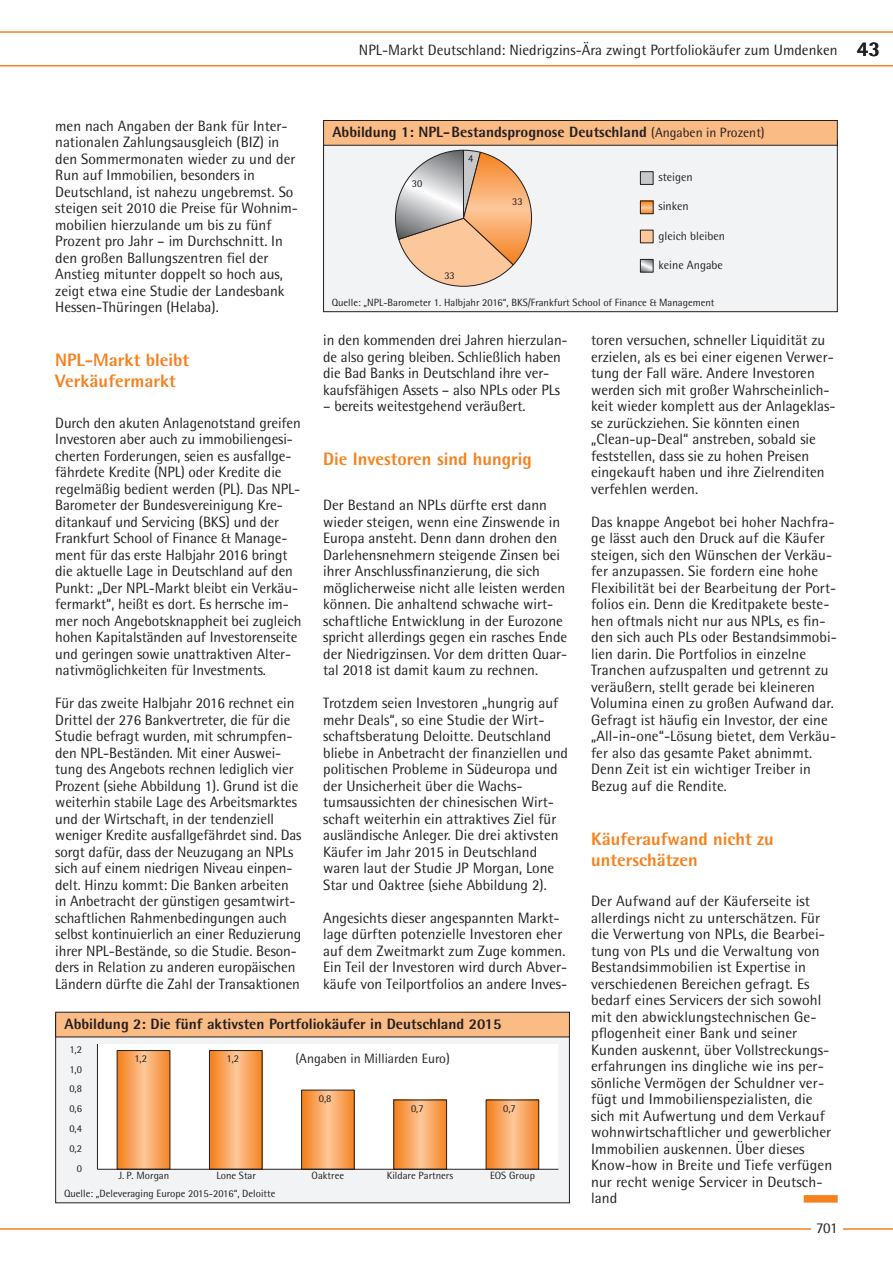
<style>
.page{position:relative;width:893px;height:1263px;background:#fff}
.page>*{position:absolute;margin:0;border:0;box-sizing:border-box;transform-origin:0 0}
.t1{font:800 18px/21px "Rotis Semi Sans";color:#f58220}
.t2{font:15px/16.5px "Rotis Semi Sans";color:#231f20}
.t3{font:800 15px "Rotis Semi Sans";color:#231f20}
.t4{font:13.5px "Rotis Semi Sans";color:#231f20}
.t5{font:12px "Rotis Semi Sans";color:#231f20}
.t6{font:10.5px "Rotis Semi Sans";color:#231f20}
.s1{font-weight:800;font-size:21px}
.s2{font-weight:400;font-size:13.5px}
</style>
<div class="page">
<hr style="left:0;top:1228px;width:893px;height:2px;background:#f58220">
<div style="left:811px;top:1209px;width:32px;height:31px;background:#fff"></div>
<svg style="left:0;top:31px;width:893px;height:36px"></svg>
<div style="left:804px;top:1195px;width:34px;height:7px;background:#f58220"></div>
<div style="left:324px;top:141px;width:513px;height:171px;background:#f2f3f4"></div>
<svg style="left:395px;top:149px;width:137px;height:138px"></svg>
<div style="left:640px;top:172px;width:13px;height:12px;background:#c7c8ca"></div>
<div style="left:640px;top:171px;width:13px;height:14px;border:1px solid #231f20"></div>
<svg style="left:642px;top:203px;width:9px;height:9px"></svg>
<div style="left:640px;top:201px;width:13px;height:13px;border:1px solid #231f20"></div>
<div style="left:640px;top:230px;width:13px;height:13px;background:#fcc89b"></div>
<div style="left:640px;top:230px;width:13px;height:13px;border:1px solid #231f20"></div>
<svg style="left:642px;top:261px;width:9px;height:10px"></svg>
<div style="left:640px;top:259px;width:13px;height:14px;border:1px solid #231f20"></div>
<div style="left:324px;top:120px;width:513px;height:25px;background:#fbbb85"></div>
<div style="left:323px;top:120px;width:515px;height:26px;border:1px solid #231f20"></div>
<div style="left:56px;top:1015px;width:513px;height:188px;background:#f2f3f4"></div>
<div style="left:97px;top:1044px;width:461px;height:125px;background:#fff"></div>
<svg style="left:119px;top:1052px;width:49px;height:115px"></svg>
<svg style="left:211px;top:1052px;width:49px;height:115px"></svg>
<div style="left:209px;top:1050px;width:53px;height:119px;border:1px solid #231f20"></div>
<svg style="left:303px;top:1092px;width:50px;height:75px"></svg>
<div style="left:301px;top:1090px;width:54px;height:79px;border:1px solid #231f20"></div>
<svg style="left:395px;top:1101px;width:50px;height:66px"></svg>
<div style="left:393px;top:1099px;width:54px;height:70px;border:1px solid #231f20"></div>
<svg style="left:488px;top:1101px;width:49px;height:66px"></svg>
<hr style="left:97px;top:1044px;width:1px;height:125px;background:#231f20">
<hr style="left:97px;top:1169px;width:461px;height:1px;background:#231f20">
<div style="left:56px;top:1012px;width:513px;height:25px;background:#fbbb85"></div>
<p class="t2" style="left:359px;top:42px;width:523px">NPL-Markt Deutschland: Niedrigzins-Ära zwingt Portfoliokäufer zum Umdenken <span class="s1">43</span></p>
<p class="t2" style="left:55px;top:117px;width:244px">men nach Angaben der Bank für Inter&shy;nationalen Zahlungsausgleich (BIZ) in den Sommermonaten wieder zu und der Run auf Immobilien, besonders in Deutschland, ist nahezu ungebremst. So steigen seit 2010 die Preise für Wohnim&shy;mobilien hierzulande um bis zu fünf Prozent pro Jahr – im Durchschnitt. In den großen Ballungszentren fiel der Anstieg mitunter doppelt so hoch aus, zeigt etwa eine Studie der Landesbank Hessen-Thüringen (Helaba).</p>
<p class="t1" style="left:55px;top:349px;width:135px">NPL-Markt bleibt<br>Verkäufermarkt</p>
<p class="t2" style="left:55px;top:414px;width:248px">Durch den akuten Anlagenotstand greifen Investoren aber auch zu immobiliengesi&shy;cherten Forderungen, seien es ausfallge&shy;fährdete Kredite (NPL) oder Kredite die regelmäßig bedient werden (PL). Das NPL-Barometer der Bundesvereinigung Kre&shy;ditankauf und Servicing (BKS) und der Frankfurt School of Finance &amp; Manage&shy;ment für das erste Halbjahr 2016 bringt die aktuelle Lage in Deutschland auf den Punkt: „Der NPL-Markt bleibt ein Verkäu&shy;fermarkt“, heißt es dort. Es herrsche im&shy;mer noch Angebotsknappheit bei zugleich hohen Kapitalstä nden auf Investorenseite und geringen sowie unattraktiven Alter&shy;nativmöglichkeiten fü r Investments.</p>
<p class="t2" style="left:55px;top:695px;width:248px">Für das zweite Halbjahr 2016 rechnet ein Drittel der 276 Bankvertreter, die für die Studie befragt wurden, mit schrumpfen&shy;den NPL-Beständen. Mit einer Auswei&shy;tung des Angebots rechnen lediglich vier Prozent (siehe Abbildung 1). Grund ist die weiterhin stabile Lage des Arbeitsmarktes und der Wirtschaft, in der tendenziell weniger Kredite ausfallgefährdet sind. Das sorgt dafür, dass der Neuzugang an NPLs sich auf einem niedrigen Niveau einpen&shy;delt. Hinzu kommt: Die Banken arbeiten in Anbetracht der gü nstigen gesamtwirt&shy;schaftlichen Rahmenbedingungen auch selbst kontinuierlich an einer Reduzierung ihrer NPL-Bestä nde, so die Studie. Beson&shy;ders in Relation zu anderen europäischen Ländern dürfte die Zahl der Transaktionen</p>
<p class="t3" style="left:332px;top:123px;width:434px">Abbildung 1: NPL-Bestandsprognose Deutschland <span class="s2">(Angaben in Prozent)</span></p>
<p class="t6" style="left:468px;top:152px;width:7px">4</p>
<p class="t5" style="left:658px;top:170px;width:36px">steigen</p>
<p class="t5" style="left:658px;top:199px;width:32px">sinken</p>
<p class="t5" style="left:658px;top:228px;width:68px">gleich bleiben</p>
<p class="t5" style="left:658px;top:258px;width:66px">keine Angabe</p>
<p class="t6" style="left:332px;top:296px;width:384px">Quelle: „NPL-Barometer 1. Halbjahr 2016“, BKS/Frankfurt School of Finance &amp; Management</p>
<p class="t6" style="left:412px;top:178px;width:12px">30</p>
<p class="t6" style="left:512px;top:195px;width:12px">33</p>
<p class="t6" style="left:444px;top:269px;width:12px">33</p>
<p class="t2" style="left:323px;top:332px;width:246px">in den kommenden drei Jahren hierzulan&shy;de also gering bleiben. Schließlich haben die Bad Banks in Deutschland ihre ver&shy;kaufsfähigen Assets – also NPLs oder PLs</p>
<p class="t2" style="left:323px;top:398px;width:204px">– bereits weitestgehend veräußert.</p>
<p class="t1" style="left:323px;top:448px;width:210px">Die Investoren sind hungrig</p>
<p class="t2" style="left:323px;top:497px;width:246px">Der Bestand an NPLs dürfte erst dann wieder steigen, wenn eine Zinswende in Europa ansteht. Denn dann drohen den Darlehensnehmern steigende Zinsen bei ihrer Anschlussfinanzierung, die sich möglicherweise nicht alle leisten werden können. Die anhaltend schwache wirt&shy;schaftliche Entwicklung in der Eurozone spricht allerdings gegen ein rasches Ende der Niedrigzinsen. Vor dem dritten Quar&shy;tal 2018 ist damit kaum zu rechnen.</p>
<p class="t2" style="left:323px;top:695px;width:246px">Trotzdem seien Investoren „hungrig auf mehr Deals“, so eine Studie der Wirt&shy;schaftsberatung Deloitte. Deutschland bliebe in Anbetracht der finanziellen und politischen Probleme in Südeuropa und der Unsicherheit über die Wachs&shy;tumsaussichten der chinesischen Wirt&shy;schaft weiterhin ein attraktives Ziel für ausländische Anleger. Die drei aktivsten Käufer im Jahr 2015 in Deutschland waren laut der Studie JP Morgan, Lone Star und Oaktree (siehe Abbildung 2).</p>
<p class="t2" style="left:323px;top:909px;width:246px">Angesichts dieser angespannten Markt&shy;lage dürften potenzielle Investoren eher auf dem Zweitmarkt zum Zuge kommen.<br>Ein Teil der Investoren wird durch Abver&shy;käufe von Teilportfolios an andere Inves-</p>
<p class="t2" style="left:591px;top:332px;width:246px">toren versuchen, schneller Liquidität zu erzielen, als es bei einer eigenen Verwer&shy;tung der Fall wäre. Andere Investoren werden sich mit großer Wahrscheinlich&shy;keit wieder komplett aus der Anlageklas&shy;se zurückziehen. Sie könnten einen „Clean-up-Deal“ anstreben, sobald sie feststellen, dass sie zu hohen Preisen eingekauft haben und ihre Zielrenditen verfehlen werden.</p>
<p class="t2" style="left:591px;top:513px;width:247px">Das knappe Angebot bei hoher Nachfra&shy;ge lässt auch den Druck auf die Käufer steigen, sich den Wünschen der Verkäu&shy;fer anzupassen. Sie fordern eine hohe Flexibilität bei der Bearbeitung der Port&shy;folios ein. Denn die Kreditpakete beste&shy;hen oftmals nicht nur aus NPLs, es fin&shy;den sich auch PLs oder Bestandsimmobi&shy;lien darin. Die Portfolios in einzelne Tranchen aufzuspalten und getrennt zu veräußern, stellt gerade bei kleineren Volumina einen zu großen Aufwand dar.<br>Gefragt ist häufig ein Investor, der eine „All-in-one“-Lösung bietet, dem Verkäu&shy;fer also das gesamte Paket abnimmt.<br>Denn Zeit ist ein wichtiger Treiber in Bezug auf die Rendite.</p>
<p class="t1" style="left:591px;top:828px;width:184px">Käuferaufwand nicht zu unterschätzen</p>
<p class="t2" style="left:591px;top:893px;width:243px">Der Aufwand auf der Käuferseite ist allerdings nicht zu unterschätzen. Für die Verwertung von NPLs, die Bearbei&shy;tung von PLs und die Verwaltung von Bestandsimmobilien ist Expertise in verschiedenen Bereichen gefragt. Es bedarf eines Servicers der sich sowohl mit den abwicklungstechnischen Ge&shy;pflogenheit einer Bank und seiner Kunden auskennt, über Vollstreckungs&shy;erfahrungen ins dingliche wie ins per&shy;sönliche Vermögen der Schuldner ver&shy;fügt und Immobilienspezialisten, die sich mit Aufwertung und dem Verkauf wohnwirtschaftlicher und gewerblicher Immobilien auskennen. Über dieses Know-how in Breite und Tiefe verfügen nur recht wenige Servicer in Deutsch&shy;land</p>
<p class="t3" style="left:65px;top:1014px;width:439px">Abbildung 2: Die fünf aktivsten Portfoliokäufer in Deutschland 2015</p>
<p class="t4" style="left:296px;top:1051px;width:156px">(Angaben in Milliarden Euro)</p>
<p class="t6" style="left:69px;top:1043px;width:14px">1,2</p>
<p class="t6" style="left:134px;top:1052px;width:14px">1,2</p>
<p class="t6" style="left:227px;top:1052px;width:14px">1,2</p>
<p class="t6" style="left:69px;top:1063px;width:14px">1,0</p>
<p class="t6" style="left:69px;top:1083px;width:14px">0,8</p>
<p class="t6" style="left:319px;top:1092px;width:14px">0,8</p>
<p class="t6" style="left:411px;top:1102px;width:14px">0,7</p>
<p class="t6" style="left:503px;top:1102px;width:14px">0,7</p>
<p class="t6" style="left:69px;top:1102px;width:14px">0,6</p>
<p class="t6" style="left:69px;top:1122px;width:14px">0,4</p>
<p class="t6" style="left:69px;top:1142px;width:14px">0,2</p>
<p class="t6" style="left:77px;top:1162px;width:7px">0</p>
<p class="t6" style="left:118px;top:1169px;width:52px">J. P. Morgan</p>
<p class="t6" style="left:217px;top:1169px;width:41px">Lone Star</p>
<p class="t6" style="left:312px;top:1169px;width:34px">Oaktree</p>
<p class="t6" style="left:387px;top:1169px;width:68px">Kildare Partners</p>
<p class="t6" style="left:490px;top:1169px;width:46px">EOS Group</p>
<p class="t6" style="left:64px;top:1187px;width:213px">Quelle: „Deleveraging Europe 2015-2016“, Deloitte</p>
<p class="t2" style="left:816px;top:1219px;width:23px">701</p>
</div>
